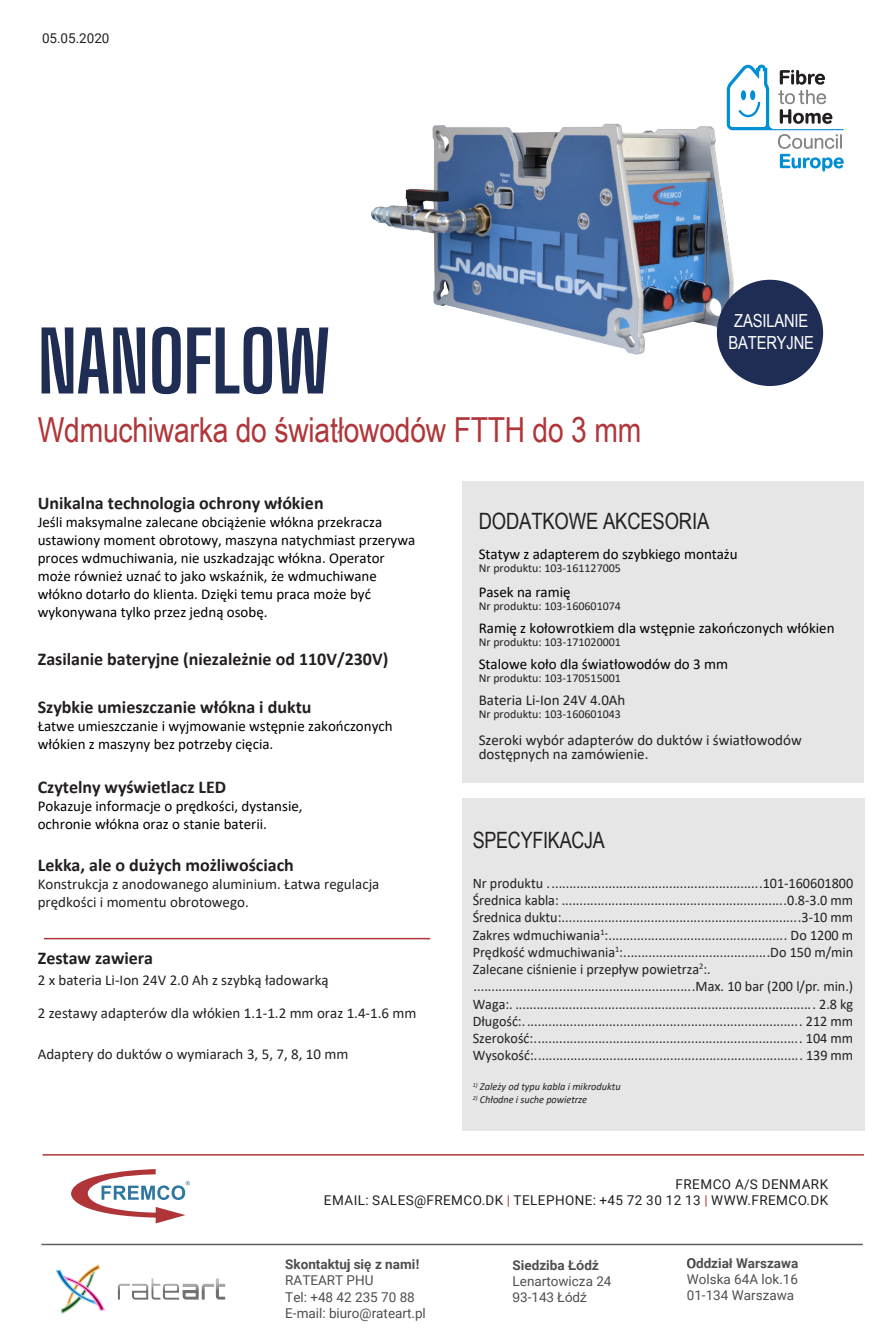
<style>
.page{position:relative;width:893px;height:1339px;background:#fff}
.page>*{position:absolute;margin:0;border:0;box-sizing:border-box;transform-origin:0 0}
.t1{font:700 82.5px "Big Shoulders Display";letter-spacing:-.015em;color:#1f2d55}
.t2{font:34.5px "Arial Narrow";letter-spacing:-.005em;color:#b03639}
.t3{font:22.5px "Arial Narrow";letter-spacing:-.005em;color:#231f20}
.t4{font:700 18px "Calibri";color:#231f20}
.t5{font:18px/21.6px "Arial Narrow";letter-spacing:-.01em;color:#fff;text-align:center}
.t6{font:15px/18px "Calibri";color:#000}
.t7{font:15px/18px "Calibri";color:#231f20}
.t8{font:14.55px/17.2px "Calibri";color:#231f20}
.t9{font:13.5px/16.2px "Roboto";color:#4f4f4f}
.t10{font:13.5px/16.2px "Roboto";letter-spacing:.035em;color:#231f20;text-align:right}
.t11{font:12px "Calibri";color:#231f20}
.t12{font:italic 10.65px "Calibri";color:#231f20}
.s1{color:#b03639}
.s2{font-weight:700}
.s3{font-family:"Arial";font-weight:700}
.s4{font-family:"Arial"}
</style>
<div class="page">
<svg style="left:792px;top:69px;width:52px;height:102px"></svg>
<img style="left:371px;top:64px;width:421px;height:322px">
<div style="left:462px;top:481px;width:401px;height:302px;background:#e6e6e6"></div>
<div style="left:462px;top:798px;width:402px;height:333px;background:#e6e6e6"></div>
<svg style="left:71px;top:1169px;width:119px;height:54px"></svg>
<hr style="left:43px;top:1154px;width:821px;height:1px;background:#b03639">
<div style="left:717px;top:280px;width:106px;height:106px;background:#1f2d55;border-radius:50%"></div>
<hr style="left:44px;top:938px;width:386px;height:1px;background:#b03639">
<img style="left:55px;top:1264px;width:171px;height:50px">
<hr style="left:41px;top:1243px;width:822px;height:2px;background:#5f5f5f">
<p class="t10" style="left:42px;top:30px;width:69px">05.05.2020</p>
<p class="t1" style="left:38px;top:306px;width:294px">NANOFLOW</p>
<p class="t2" style="left:38px;top:412px;width:605px">Wdmuchiwarka do światłowodów FTTH do 3 mm</p>
<p class="t5" style="left:728px;top:311px;width:87px">ZASILANIE<br>BATERYJNE</p>
<p class="t4" style="left:38px;top:494px;width:287px">Unikalna technologia ochrony włókien</p>
<p class="t6" style="left:38px;top:514px;width:379px">Jeśli maksymalne zalecane obciążenie włókna przekracza ustawiony moment obrotowy, maszyna natychmiast przerywa proces wdmuchiwania, nie uszkadzając włókna. Operator może również uznać to jako wskaźnik, że wdmuchiwane włókno dotarło do klienta. Dzięki temu praca może być wykonywana tylko przez jedną osobę.</p>
<p class="t4" style="left:38px;top:650px;width:352px">Zasilanie bateryjne (niezależnie od 110V/230V)</p>
<p class="t4" style="left:38px;top:698px;width:275px">Szybkie umieszczanie włókna i duktu</p>
<p class="t6" style="left:38px;top:718px;width:356px">Łatwe umieszczanie i wyjmowanie wstępnie zakończonych włókien z maszyny bez potrzeby cięcia.</p>
<p class="t4" style="left:38px;top:777px;width:190px">Czytelny wyświetlacz LED</p>
<p class="t6" style="left:38px;top:797px;width:266px">Pokazuje informacje o prędkości, dystansie, ochronie włókna oraz o stanie baterii.</p>
<p class="t4" style="left:38px;top:855px;width:258px">Lekka, ale o dużych możliwościach</p>
<p class="t7" style="left:38px;top:875px;width:343px">Konstrukcja z anodowanego aluminium. Łatwa regulacja prędkości i momentu obrotowego.</p>
<p class="t4" style="left:38px;top:949px;width:117px">Zestaw zawiera</p>
<p class="t7" style="left:38px;top:964px;width:380px;line-height:32.7px">2 x bateria Li-Ion 24V 2.0 Ah z szybką ładowarką<br>2 zestawy adapterów dla włókien 1.1-1.2 mm oraz 1.4-1.6 mm</p>
<p class="t7" style="left:38px;top:1045px;width:312px">Adaptery do duktów o wymiarach 3, 5, 7, 8, 10 mm</p>
<p class="t3" style="left:479px;top:509px;width:232px">DODATKOWE AKCESORIA</p>
<p class="t6" style="left:479px;top:545px;width:260px">Statyw z adapterem do szybkiego montażu</p>
<p class="t11" style="left:479px;top:562px;width:144px">Nr produktu: 103-161127005</p>
<p class="t6" style="left:479px;top:583px;width:93px">Pasek na ramię</p>
<p class="t11" style="left:479px;top:600px;width:144px">Nr produktu: 103-160601074</p>
<p class="t6" style="left:479px;top:619px;width:357px">Ramię z kołowrotkiem dla wstępnie zakończonych włókien</p>
<p class="t11" style="left:479px;top:636px;width:144px">Nr produktu: 103-171020001</p>
<p class="t6" style="left:479px;top:655px;width:251px">Stalowe koło dla światłowodów do 3 mm</p>
<p class="t11" style="left:479px;top:672px;width:144px">Nr produktu: 103-170515001</p>
<p class="t7" style="left:479px;top:691px;width:148px">Bateria Li-Ion 24V 4.0Ah</p>
<p class="t11" style="left:479px;top:708px;width:144px">Nr produktu: 103-160601043</p>
<p class="t7" style="left:479px;top:734px;width:325px;line-height:13.5px">Szeroki wybór adapterów do duktów i światłowodów dostępnych na zamówienie.</p>
<p class="t3" style="left:473px;top:829px;width:134px">SPECYFIKACJA</p>
<p class="t8" style="left:473px;top:874px;width:382px">Nr produktu ............................................................101-160601800<br>Średnica kabla: ...............................................................0.8-3.0 mm Średnica duktu:...................................................................3-10 mm Zakres wdmuchiwania<sup>1</sup>:.................................................. Do 1200 m Prędkość wdmuchiwania<sup>1</sup>:.........................................Do 150 m/min Zalecane ciśnienie i przepływ powietrza<sup>2</sup>:. ..............................................................Max. 10 bar (200 l/pr. min.)<br>Waga:. .................................................................................... 2.8 kg Długość:.............................................................................. 212 mm Szerokość:........................................................................... 104 mm Wysokość:........................................................................... 139 mm</p>
<p class="t12" style="left:473px;top:1081px;width:149px"><sup>1)</sup> Zależy od typu kabla i mikroduktu</p>
<p class="t12" style="left:473px;top:1094px;width:116px"><sup>2)</sup> Chłodne i suche powietrze</p>
<p class="t10" style="left:324px;top:1175px;width:506px">FREMCO A/S DENMARK<br>EMAIL: SALES@FREMCO.DK <span class="s1">|</span> TELEPHONE: +45 72 30 12 13 <span class="s1">|</span> WWW.FREMCO.DK</p>
<p class="t9" style="left:285px;top:1255px;width:142px"><span class="s2">Skontaktu</span>j <span class="s2">si</span><span class="s3">ę</span> <span class="s2">z nami</span><span class="s3">!<br></span>RATEART PHU<br>Tel: +48 42 235 70 88<br>E-mail: biuro@rateart.pl</p>
<p class="t9" style="left:513px;top:1256px;width:100px"><span class="s2">Siedziba</span> <span class="s3">Łó</span><span class="s2">d</span><span class="s3">ź<br></span>Lenartowicza 24<br><span class="s4">9</span>3-143 <span class="s4">Łó</span>d<span class="s4">ź</span></p>
<p class="t9" style="left:687px;top:1254px;width:113px;text-align:justify">O<span class="s2">ddzia</span><span class="s3">ł</span> <span class="s2">Warszawa </span>Wolska 64A lok.16<br>01-134 Warszawa</p>
</div>
